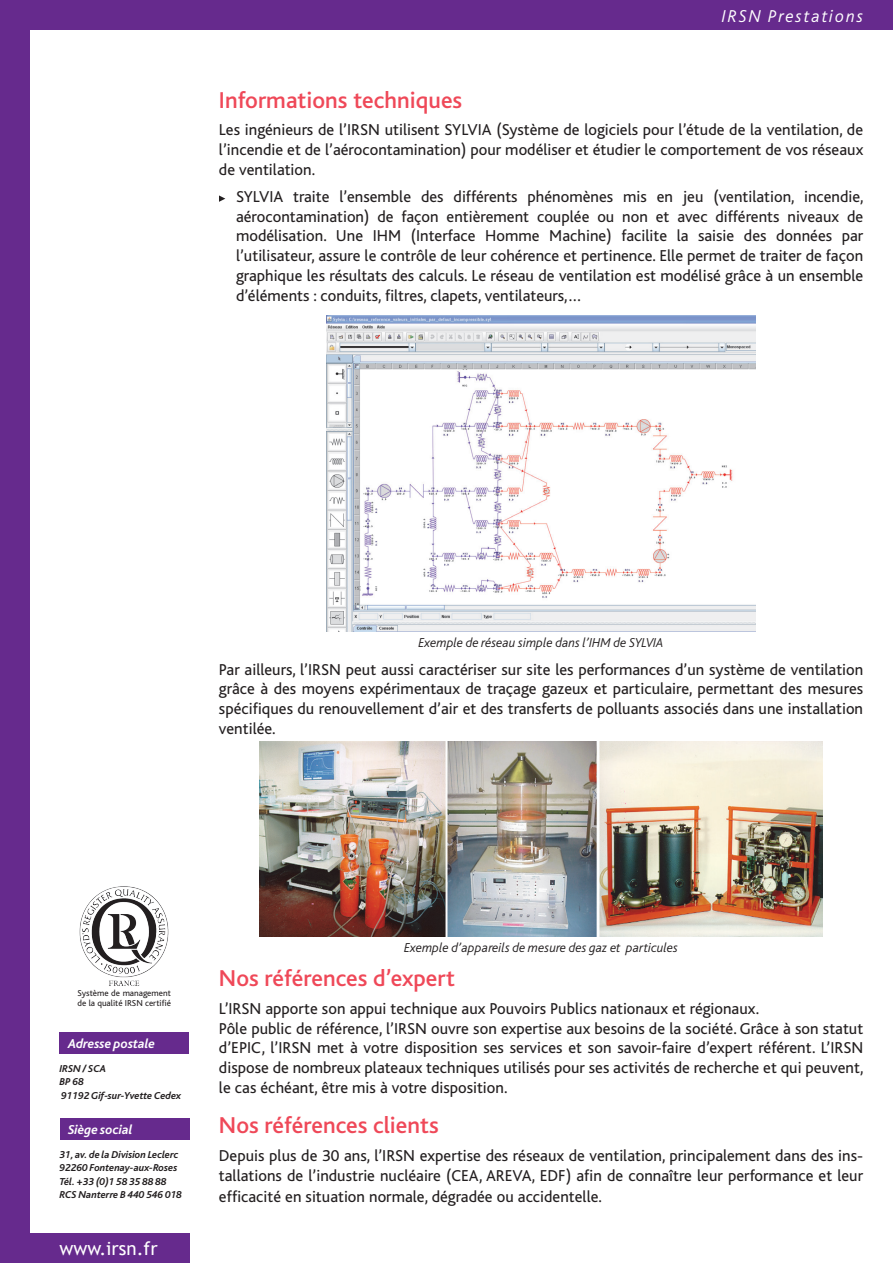
<style>
.page{position:relative;width:893px;height:1263px;background:#fff}
.page>*{position:absolute;margin:0;border:0;box-sizing:border-box;transform-origin:0 0}
.t1{font:500 24px "Bliss";color:#ef4858}
.t2{font:18.75px "Trebuchet MS";color:#fff}
.t3{font:italic 300 18px "Bliss";letter-spacing:.1em;color:#fff}
.t4{font:16.5px/19.8px "Bliss";color:#231f20;text-align:justify}
.t5{font:italic 300 13.5px "Bliss";color:#231f20}
.t6{font:italic 700 13.5px "Bliss";color:#fff}
.t7{font:italic 700 10.5px "Bliss";color:#231f20}
.t8{font:9px/10.8px "Bliss";color:#231f20}
</style>
<div class="page">
<div style="left:0;top:0;width:30px;height:1263px;background:#662a8d"></div>
<div style="left:0;top:0;width:893px;height:30px;background:#662a8d"></div>
<div style="left:0;top:1233px;width:190px;height:30px;background:#662a8d"></div>
<img style="left:79px;top:886px;width:90px;height:100px">
<div style="left:60px;top:1032px;width:129px;height:21px;background:#662a8d"></div>
<div style="left:60px;top:1118px;width:129px;height:22px;background:#662a8d"></div>
<svg style="left:219px;top:195px;width:6px;height:7px"></svg>
<img style="left:326px;top:315px;width:430px;height:316px">
<img style="left:259px;top:742px;width:564px;height:195px">
<p class="t3" style="left:722px;top:7px;width:143px">IRSN Prestations</p>
<p class="t1" style="left:219px;top:87px;width:245px">Informations techniques</p>
<p class="t4" style="left:219px;top:120px;width:646px">Les ingénieurs de l’IRSN utilisent SYLVIA (Système de logiciels pour l’étude de la ventilation, de l’incendie et de l’aérocontamination) pour modéliser et étudier le comportement de vos réseaux de ventilation.</p>
<p class="t4" style="left:236px;top:187px;width:629px">SYLVIA traite l’ensemble des différents phénomènes mis en jeu (ventilation, incendie, aérocontamination) de façon entièrement couplée ou non et avec différents niveaux de modélisation. Une IHM (Interface Homme Machine) facilite la saisie des données par l’utilisateur, assure le contrôle de leur cohérence et pertinence. Elle permet de traiter de façon graphique les résultats des calculs. Le réseau de ventilation est modélisé grâce à un ensemble d’éléments : conduits, filtres, clapets, ventilateurs,…</p>
<p class="t5" style="left:419px;top:636px;width:247px">Exemple de réseau simple dans l’IHM de SYLVIA</p>
<p class="t4" style="left:219px;top:660px;width:646px">Par ailleurs, l’IRSN peut aussi caractériser sur site les performances d’un système de ventilation grâce à des moyens expérimentaux de traçage gazeux et particulaire, permettant des mesures spécifiques du renouvellement d’air et des transferts de polluants associés dans une installation ventilée.</p>
<p class="t8" style="left:78px;top:987px;width:95px">Système de management de la qualité IRSN certifié</p>
<p class="t6" style="left:68px;top:1037px;width:88px">Adresse postale</p>
<p class="t7" style="left:59px;top:1063px;width:48px">IRSN / SCA</p>
<p class="t7" style="left:59px;top:1076px;width:26px">BP 68</p>
<p class="t7" style="left:61px;top:1090px;width:121px">91192 Gif-sur-Yvette Cedex</p>
<p class="t6" style="left:68px;top:1123px;width:66px">Siège social</p>
<p class="t7" style="left:59px;top:1149px;width:120px">31, av. de la Division Leclerc</p>
<p class="t7" style="left:59px;top:1162px;width:119px">92260 Fontenay-aux-Roses</p>
<p class="t7" style="left:59px;top:1176px;width:109px">Tél. +33 (0)1 58 35 88 88</p>
<p class="t7" style="left:59px;top:1189px;width:124px">RCS Nanterre B 440 546 018</p>
<p class="t2" style="left:60px;top:1237px;width:100px">www.irsn.fr</p>
<p class="t5" style="left:404px;top:940px;width:275px">Exemple d’appareils de mesure des gaz et particules</p>
<p class="t1" style="left:219px;top:966px;width:237px">Nos références d’expert</p>
<p class="t4" style="left:219px;top:999px;width:542px">L’IRSN apporte son appui technique aux Pouvoirs Publics nationaux et régionaux.</p>
<p class="t4" style="left:219px;top:1019px;width:646px">Pôle public de référence, l’IRSN ouvre son expertise aux besoins de la société. Grâce à son statut d’EPIC, l’IRSN met à votre disposition ses services et son savoir-faire d’expert référent. L’IRSN dispose de nombreux plateaux techniques utilisés pour ses activités de recherche et qui peuvent, le cas échéant, être mis à votre disposition.</p>
<p class="t1" style="left:219px;top:1113px;width:221px">Nos références clients</p>
<p class="t4" style="left:219px;top:1146px;width:646px">Depuis plus de 30 ans, l’IRSN expertise des réseaux de ventilation, principalement dans des ins&shy;tallations de l’industrie nucléaire (CEA, AREVA, EDF) afin de connaître leur performance et leur</p>
<p class="t4" style="left:219px;top:1187px;width:384px">efficacité en situation normale, dégradée ou accidentelle.</p>
</div>
